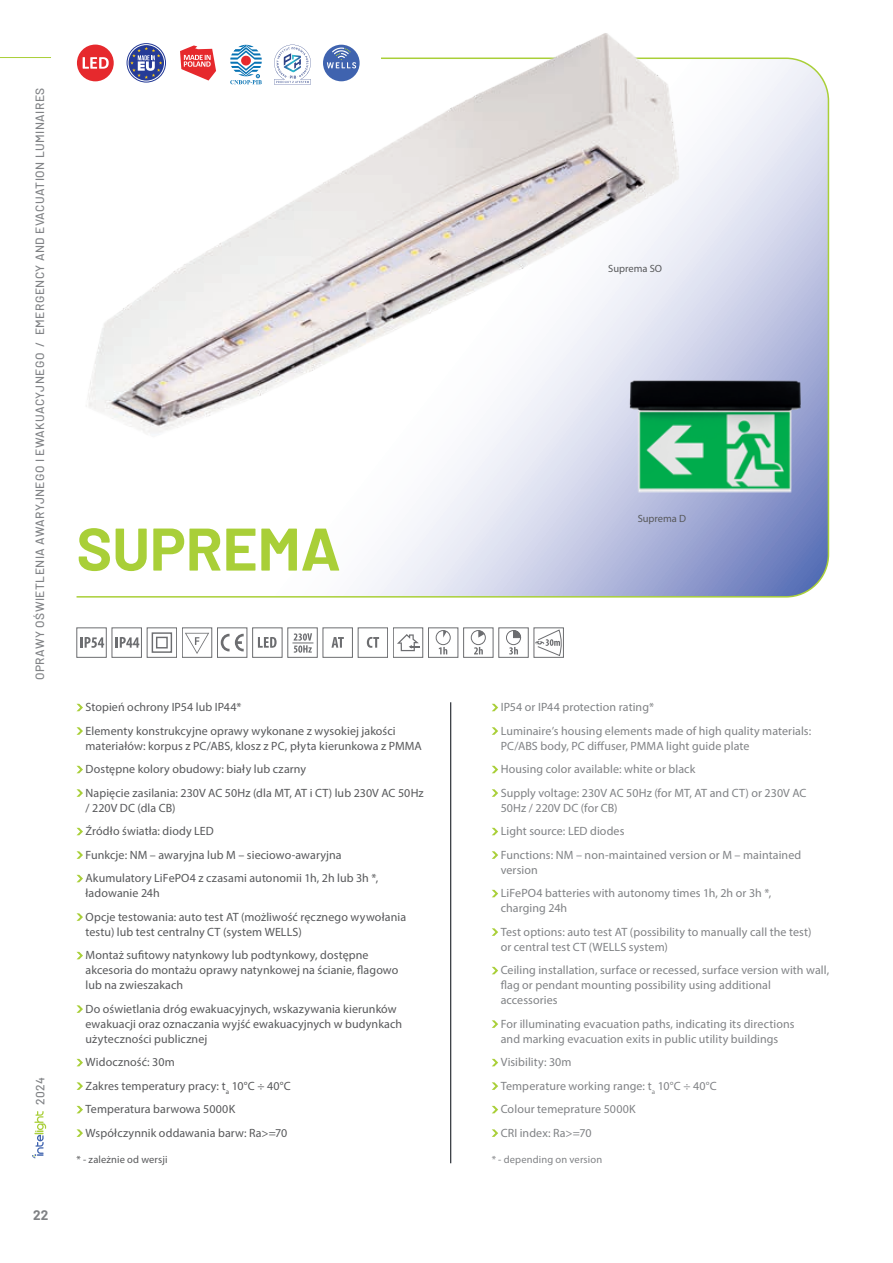
<style>
.page{position:relative;width:893px;height:1263px;background:#fff}
.page>*{position:absolute;margin:0;border:0;box-sizing:border-box;transform-origin:0 0}
.t1{font:700 60px "Barlow";color:#a9cf38}
.t2{font:700 13.5px "Barlow";color:#808285}
.t3{font:12px/23.5px "Myriad Pro";letter-spacing:.01em;color:#57585a}
.t4{font:12px/23.5px "Myriad Pro";letter-spacing:.005em;color:#808285}
.t5{font:500 12px "Barlow";letter-spacing:.04em;color:#808285}
.t6{font:10.5px "Myriad Pro";color:#57585a}
.t7{font:10.5px "Myriad Pro";letter-spacing:.015em;color:#808285}
</style>
<div class="page">
<svg style="left:32px;top:1111px;width:14px;height:47px"></svg>
<hr style="left:0;top:57px;width:51px;height:1px;background:#a9cf38">
<svg style="left:76px;top:57px;width:754px;height:541px"></svg>
<img style="left:76px;top:33px;width:702px;height:475px">
<div style="left:77px;top:45px;width:37px;height:36px;background:#e6292d;border-radius:50%"></div>
<svg style="left:83px;top:57px;width:26px;height:12px"></svg>
<svg style="left:127px;top:43px;width:39px;height:40px"></svg>
<div style="left:128px;top:44px;width:37px;height:37px;border:1px solid #fff;border-radius:50%"></div>
<svg style="left:130px;top:47px;width:32px;height:32px"></svg>
<svg style="left:180px;top:45px;width:36px;height:36px"></svg>
<div style="left:323px;top:45px;width:37px;height:36px;background:#3f63af;border-radius:50%"></div>
<svg style="left:327px;top:48px;width:29px;height:20px"></svg>
<svg style="left:230px;top:45px;width:32px;height:39px"></svg>
<img style="left:614px;top:368px;width:203px;height:136px">
<div style="left:288px;top:628px;width:30px;height:30px;border:1px solid #6c6d70"></div>
<svg style="left:292px;top:633px;width:21px;height:20px"></svg>
<div style="left:77px;top:628px;width:30px;height:30px;border:1px solid #6c6d70"></div>
<svg style="left:81px;top:637px;width:23px;height:11px"></svg>
<div style="left:112px;top:628px;width:30px;height:30px;border:1px solid #6c6d70"></div>
<svg style="left:116px;top:637px;width:23px;height:11px"></svg>
<div style="left:428px;top:628px;width:30px;height:30px;border:1px solid #6c6d70"></div>
<svg style="left:439px;top:647px;width:8px;height:7px"></svg>
<div style="left:436px;top:630px;width:14px;height:15px;border:1px solid #6c6d70;border-radius:50%"></div>
<svg style="left:443px;top:630px;width:4px;height:8px"></svg>
<svg style="left:221px;top:634px;width:23px;height:17px"></svg>
<div style="left:217px;top:628px;width:30px;height:30px;border:1px solid #6c6d70"></div>
<svg style="left:185px;top:633px;width:24px;height:21px"></svg>
<div style="left:182px;top:628px;width:30px;height:30px;border:1px solid #6c6d70"></div>
<div style="left:252px;top:628px;width:30px;height:30px;border:1px solid #6c6d70"></div>
<svg style="left:258px;top:637px;width:19px;height:11px"></svg>
<div style="left:323px;top:628px;width:30px;height:30px;border:1px solid #6c6d70"></div>
<svg style="left:331px;top:637px;width:13px;height:11px"></svg>
<div style="left:358px;top:628px;width:30px;height:30px;border:1px solid #6c6d70"></div>
<svg style="left:367px;top:637px;width:12px;height:11px"></svg>
<div style="left:498px;top:628px;width:30px;height:30px;border:1px solid #6c6d70"></div>
<svg style="left:509px;top:647px;width:9px;height:7px"></svg>
<div style="left:506px;top:630px;width:15px;height:15px;border:1px solid #6c6d70;border-radius:50%"></div>
<svg style="left:513px;top:630px;width:8px;height:8px"></svg>
<div style="left:534px;top:628px;width:30px;height:30px;border:1px solid #6c6d70"></div>
<svg style="left:535px;top:630px;width:27px;height:26px"></svg>
<div style="left:471px;top:630px;width:14px;height:15px;border:1px solid #6c6d70;border-radius:50%"></div>
<div style="left:463px;top:628px;width:30px;height:30px;border:1px solid #6c6d70"></div>
<svg style="left:474px;top:647px;width:9px;height:7px"></svg>
<svg style="left:478px;top:630px;width:6px;height:8px"></svg>
<div style="left:147px;top:628px;width:30px;height:30px;border:1px solid #6c6d70"></div>
<svg style="left:151px;top:632px;width:22px;height:21px"></svg>
<div style="left:393px;top:628px;width:30px;height:30px;border:1px solid #6c6d70"></div>
<svg style="left:397px;top:634px;width:22px;height:17px"></svg>
<svg style="left:274px;top:45px;width:37px;height:39px"></svg>
<svg style="left:77px;top:704px;width:6px;height:7px"></svg>
<svg style="left:77px;top:727px;width:6px;height:8px"></svg>
<svg style="left:77px;top:766px;width:6px;height:7px"></svg>
<svg style="left:77px;top:789px;width:6px;height:8px"></svg>
<svg style="left:77px;top:828px;width:6px;height:7px"></svg>
<svg style="left:77px;top:851px;width:6px;height:8px"></svg>
<svg style="left:77px;top:875px;width:6px;height:7px"></svg>
<svg style="left:77px;top:913px;width:6px;height:8px"></svg>
<svg style="left:77px;top:952px;width:6px;height:7px"></svg>
<svg style="left:77px;top:1005px;width:6px;height:8px"></svg>
<svg style="left:77px;top:1059px;width:6px;height:7px"></svg>
<svg style="left:77px;top:1082px;width:6px;height:8px"></svg>
<svg style="left:77px;top:1106px;width:6px;height:7px"></svg>
<svg style="left:77px;top:1129px;width:6px;height:8px"></svg>
<svg style="left:492px;top:704px;width:6px;height:7px"></svg>
<svg style="left:492px;top:727px;width:6px;height:8px"></svg>
<svg style="left:492px;top:766px;width:6px;height:7px"></svg>
<svg style="left:492px;top:789px;width:6px;height:8px"></svg>
<svg style="left:492px;top:828px;width:6px;height:7px"></svg>
<svg style="left:492px;top:851px;width:6px;height:8px"></svg>
<svg style="left:492px;top:890px;width:6px;height:7px"></svg>
<svg style="left:492px;top:928px;width:6px;height:8px"></svg>
<svg style="left:492px;top:967px;width:6px;height:7px"></svg>
<svg style="left:492px;top:1020px;width:6px;height:8px"></svg>
<svg style="left:492px;top:1059px;width:6px;height:7px"></svg>
<svg style="left:492px;top:1082px;width:6px;height:8px"></svg>
<svg style="left:492px;top:1106px;width:6px;height:7px"></svg>
<svg style="left:492px;top:1129px;width:6px;height:8px"></svg>
<hr style="left:450px;top:702px;width:1px;height:461px;background:#01060e">
<p class="t5" style="left:31px;top:680px;width:594px;rotate:-90deg">Oprawy oświetlenia awaryjnego i ewakuacyjnego / Emergency and evacuation luminaires</p>
<p class="t5" style="left:31px;top:1105px;width:30px;rotate:-90deg">2024</p>
<p class="t2" style="left:33px;top:1205px;width:17px">22</p>
<p class="t6" style="left:608px;top:262px;width:55px">Suprema SO</p>
<h1 class="t1" style="left:77px;top:505px;width:266px">SUPREMA</h1>
<p class="t3" style="left:86px;top:695px;width:312px">Stopień ochrony IP54 lub IP44*<br>Elementy konstrukcyjne oprawy wykonane z wysokiej jakości</p>
<p class="t3" style="left:86px;top:734px;width:340px">materiałów: korpus z PC/ABS, klosz z PC, płyta kierunkowa z PMMA<br>Dostępne kolory obudowy: biały lub czarny<br>Napięcie zasilania: 230V AC 50Hz (dla MT, AT i CT) lub 230V AC 50Hz</p>
<p class="t3" style="left:86px;top:796px;width:294px">/ 220V DC (dla CB)<br>Źródło światła: diody LED<br>Funkcje: NM – awaryjna lub M – sieciowo-awaryjna Akumulatory LiFePO4 z czasami autonomii 1h, 2h lub 3h *,</p>
<p class="t3" style="left:86px;top:881px;width:322px">ładowanie 24h<br>Opcje testowania: auto test AT (możliwość ręcznego wywołania</p>
<p class="t3" style="left:86px;top:920px;width:284px">testu) lub test centralny CT (system WELLS)<br>Montaż sufitowy natynkowy lub podtynkowy, dostępne</p>
<p class="t3" style="left:86px;top:963px;width:314px;line-height:15px">akcesoria do montażu oprawy natynkowej na ścianie, flagowo lub na zwieszakach</p>
<p class="t3" style="left:86px;top:1001px;width:318px;line-height:15px">Do oświetlania dróg ewakuacyjnych, wskazywania kierunków ewakuacji oraz oznaczania wyjść ewakuacyjnych w budynkach użyteczności publicznej</p>
<p class="t3" style="left:86px;top:1050px;width:207px">Widoczność: 30m<br>Zakres temperatury pracy: t<sub>a</sub> 10°C ÷ 40°C<br>Temperatura barwowa 5000K<br>Współczynnik oddawania barw: Ra&gt;=70</p>
<p class="t6" style="left:638px;top:512px;width:50px">Suprema D</p>
<p class="t4" style="left:501px;top:695px;width:312px">IP54 or IP44 protection rating*<br>Luminaire’s housing elements made of high quality materials:</p>
<p class="t4" style="left:501px;top:734px;width:307px">PC/ABS body, PC diffuser, PMMA light guide plate<br>Housing color available: white or black<br>Supply voltage: 230V AC 50Hz (for MT, AT and CT) or 230V AC</p>
<p class="t4" style="left:501px;top:796px;width:302px">50Hz / 220V DC (for CB)<br>Light source: LED diodes<br>Functions: NM – non-maintained version or M – maintained</p>
<p class="t4" style="left:501px;top:858px;width:272px">version<br>LiFePO4 batteries with autonomy times 1h, 2h or 3h *,</p>
<p class="t4" style="left:501px;top:896px;width:312px">charging 24h<br>Test options: auto test AT (possibility to manually call the test)</p>
<p class="t4" style="left:501px;top:935px;width:330px">or central test CT (WELLS system)<br>Ceiling installation, surface or recessed, surface version with wall,</p>
<p class="t4" style="left:501px;top:978px;width:272px;line-height:15px">flag or pendant mounting possibility using additional accessories</p>
<p class="t4" style="left:501px;top:1016px;width:295px;line-height:15px">For illuminating evacuation paths, indicating its directions and marking evacuation exits in public utility buildings</p>
<p class="t4" style="left:501px;top:1050px;width:218px">Visibility: 30m<br>Temperature working range: t<sub>a</sub> 10°C ÷ 40°C<br>Colour temeprature 5000K<br>CRI index: Ra&gt;=70</p>
<p class="t6" style="left:77px;top:1153px;width:93px">* - zależnie od wersji</p>
<p class="t7" style="left:492px;top:1153px;width:112px">* - depending on version</p>
</div>
